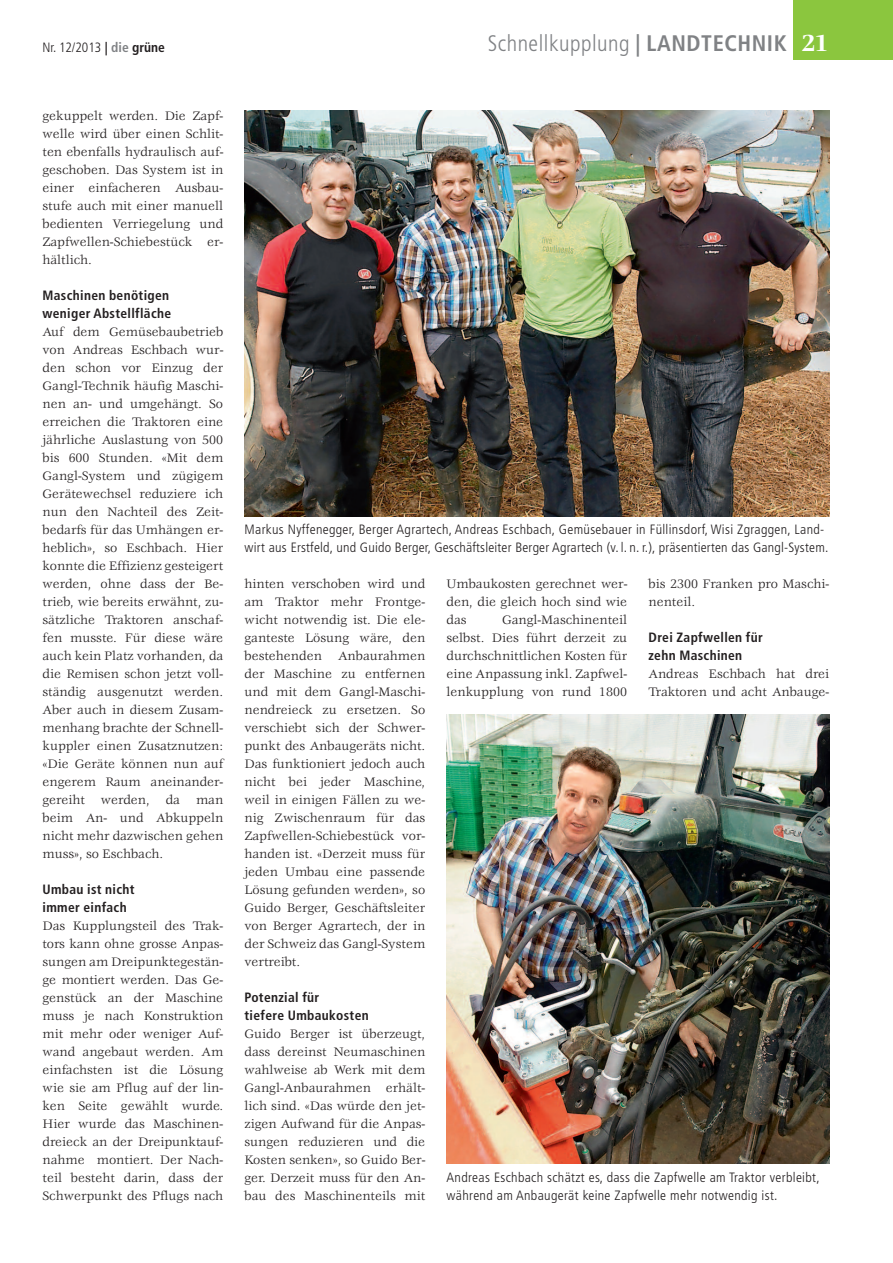
<style>
.page{position:relative;width:893px;height:1263px;background:#fff}
.page>*{position:absolute;margin:0;border:0;box-sizing:border-box;transform-origin:0 0}
.t1{font:300 condensed 22.5px "Frutiger";letter-spacing:.025em;color:#808285}
.t2{font:13.5px/18px "Veljovic";color:#231f20;text-align:justify}
.t3{font:300 condensed 13.5px/18px "Frutiger";letter-spacing:.025em;color:#231f20}
.t4{font:700 condensed 13.5px/18px "Frutiger";letter-spacing:.025em;color:#231f20}
.s1{font-weight:700}
.s2{font-weight:700;color:#808285}
.s3{font-family:"Veljovic";font-weight:700;font-stretch:normal;font-size:25.5px;color:#fff}
</style>
<div class="page">
<div style="left:793px;top:0;width:100px;height:60px;background:#8bc63e"></div>
<img style="left:244px;top:111px;width:585px;height:405px">
<img style="left:446px;top:714px;width:383px;height:449px">
<p class="t3" style="left:43px;top:40px;width:124px">Nr. 12/2013 <span class="s1">|</span> <span class="s2">die</span> <span class="s1">grüne</span></p>
<h1 class="t1" style="left:488px;top:34px;width:343px">Schnellkupplung <span class="s1">| LANDTECHNIK</span> <span class="s3">21</span></h1>
<p class="t2" style="left:43px;top:108px;width:182px">gekuppelt werden. Die Zapf&shy;welle wird über einen Schlit&shy;ten ebenfalls hydraulisch auf&shy;geschoben. Das System ist in einer einfacheren Ausbau&shy;stufe auch mit einer manuell bedienten Verriegelung und Zapfwellen-Schiebestück er&shy;hältlich.</p>
<p class="t4" style="left:43px;top:287px;width:130px">Maschinen benötigen weniger Abstellfläche</p>
<p class="t2" style="left:43px;top:324px;width:182px">Auf dem Gemüsebaubetrieb von Andreas Eschbach wur&shy;den schon vor Einzug der Gangl-Technik häufig Maschi&shy;nen an- und umgehängt. So erreichen die Traktoren eine jährliche Auslastung von 500 bis 600 Stunden. «Mit dem Gangl-System und zügigem Gerätewechsel reduziere ich nun den Nachteil des Zeit&shy;bedarfs für das Umhängen er&shy;heblich», so Eschbach. Hier konnte die Effizienz gesteigert werden, ohne dass der Be&shy;trieb, wie bereits erwähnt, zu&shy;sätzliche Traktoren anschaf&shy;fen musste. Für diese wäre auch kein Platz vorhanden, da die Remisen schon jetzt voll&shy;ständig ausgenutzt werden.<br>Aber auch in diesem Zusam&shy;menhang brachte der Schnell&shy;kuppler einen Zusatznutzen: «Die Geräte können nun auf engerem Raum aneinander&shy;gereiht werden, da man beim An- und Abkuppeln nicht mehr dazwischen gehen muss», so Eschbach.</p>
<p class="t4" style="left:43px;top:881px;width:94px">Umbau ist nicht immer einfach</p>
<p class="t2" style="left:43px;top:918px;width:182px">Das Kupplungsteil des Trak&shy;tors kann ohne grosse Anpas&shy;sungen am Dreipunktegestän&shy;ge montiert werden. Das Ge&shy;genstück an der Maschine muss je nach Konstruktion mit mehr oder weniger Auf&shy;wand angebaut werden. Am einfachsten ist die Lösung wie sie am Pflug auf der lin&shy;ken Seite gewählt wurde.<br>Hier wurde das Maschinen&shy;dreieck an der Dreipunktauf&shy;nahme montiert. Der Nach&shy;teil besteht darin, dass der Schwerpunkt des Pflugs nach</p>
<p class="t3" style="left:244px;top:521px;width:585px">Markus Nyffenegger, Berger Agrartech, Andreas Eschbach, Gemüsebauer in Füllinsdorf, Wisi Zgraggen, Land&shy;wirt aus Erstfeld, und Guido Berger, Geschäftsleiter Berger Agrartech (v. l. n. r.), präsentierten das Gangl-System.</p>
<p class="t2" style="left:245px;top:576px;width:182px">hinten verschoben wird und am Traktor mehr Frontge&shy;wicht notwendig ist. Die ele&shy;ganteste Lösung wäre, den bestehenden Anbaurahmen der Maschine zu entfernen und mit dem Gangl-Maschi&shy;nendreieck zu ersetzen. So verschiebt sich der Schwer&shy;punkt des Anbaugeräts nicht.<br>Das funktioniert jedoch auch nicht bei jeder Maschine, weil in einigen Fällen zu we&shy;nig Zwischenraum für das Zapfwellen-Schiebestück vor&shy;handen ist. «Derzeit muss für jeden Umbau eine passende Lösung gefunden werden», so Guido Berger, Geschäftsleiter von Berger Agrartech, der in der Schweiz das Gangl-System vertreibt.</p>
<p class="t4" style="left:245px;top:989px;width:126px">Potenzial für<br>tiefere Umbaukosten</p>
<p class="t2" style="left:245px;top:1026px;width:182px">Guido Berger ist überzeugt, dass dereinst Neumaschinen wahlweise ab Werk mit dem Gangl-Anbaurahmen erhält&shy;lich sind. «Das würde den jet&shy;zigen Aufwand für die Anpas&shy;sungen reduzieren und die Kosten senken», so Guido Ber&shy;ger. Derzeit muss für den An&shy;bau des Maschinenteils mit</p>
<p class="t2" style="left:446px;top:576px;width:182px">Umbaukosten gerechnet wer&shy;den, die gleich hoch sind wie das</p>
<p class="t2" style="left:446px;top:612px;width:182px;text-indent:56px">Gangl-Maschinenteil selbst. Dies führt derzeit zu durchschnittlichen Kosten für eine Anpassung inkl. Zapfwel&shy;lenkupplung von rund 1800</p>
<p class="t2" style="left:648px;top:576px;width:182px">bis 2300 Franken pro Maschi&shy;nenteil.</p>
<p class="t4" style="left:648px;top:629px;width:116px">Drei Zapfwellen für zehn Maschinen</p>
<p class="t2" style="left:648px;top:666px;width:182px">Andreas Eschbach hat drei<br>Traktoren und acht Anbauge-</p>
<p class="t3" style="left:446px;top:1169px;width:375px">Andreas Eschbach schätzt es, dass die Zapfwelle am Traktor verbleibt, während am Anbaugerät keine Zapfwelle mehr notwendig ist.</p>
</div>
